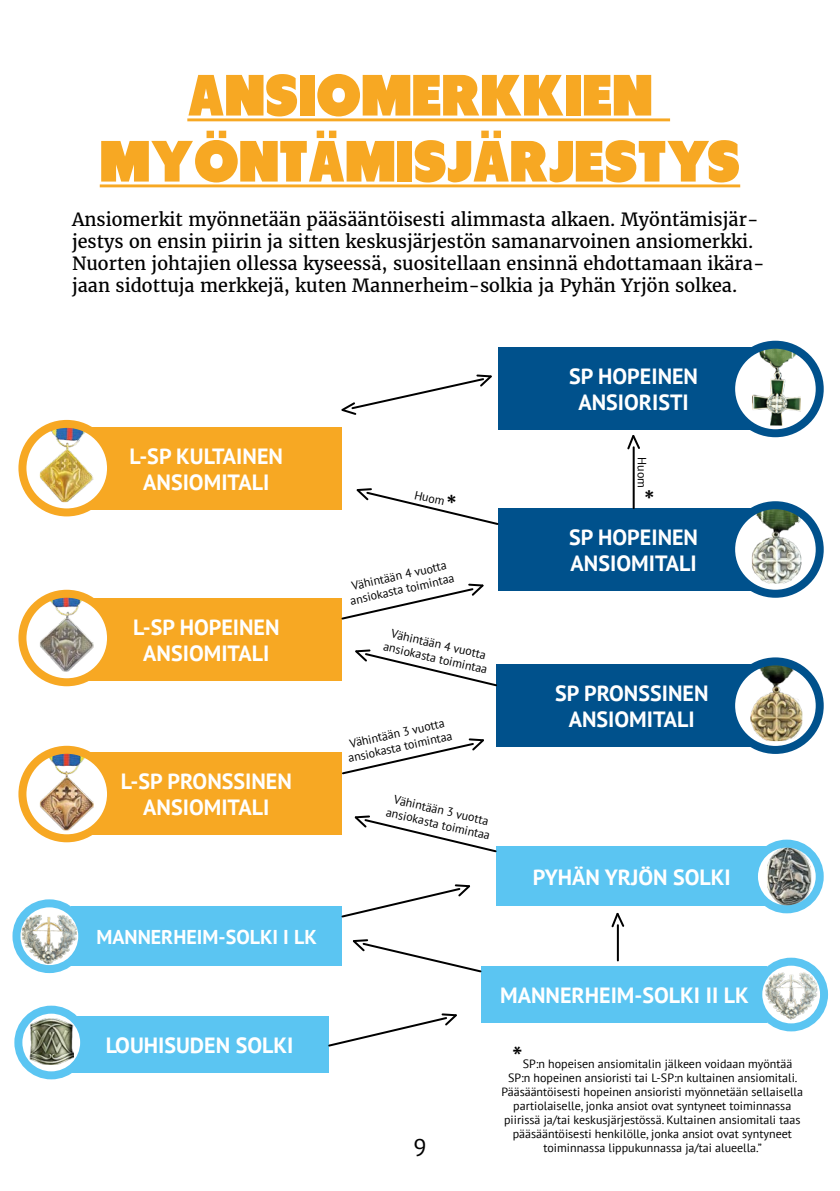
<style>
.page{position:relative;width:840px;height:1191px;background:#fff}
.page>*{position:absolute;margin:0;border:0;box-sizing:border-box;transform-origin:0 0}
.t1{font:58px/66px "Tondu Beta";color:#f7a823;text-align:center}
.t2{font:30px "PT Sans";color:#000}
.t3{font:24px "PT Sans";color:#000}
.t4{font:700 22px/26px "PT Sans";color:#fff;text-align:center}
.t5{font:700 20px "PT Sans";color:#fff}
.t6{font:18px/22px "Merriweather";color:#000}
.t7{font:12px/14px "PT Sans";color:#000;text-align:center}
</style>
<div class="page">
<hr style="left:187px;top:118px;width:482px;height:3px;background:#f7a823">
<hr style="left:100px;top:184px;width:639px;height:3px;background:#f7a823">
<div style="left:71px;top:1016px;width:257px;height:57px;background:#5bc5f2"></div>
<div style="left:481px;top:966px;width:285px;height:56px;background:#5bc5f2"></div>
<div style="left:71px;top:906px;width:270px;height:60px;background:#5bc5f2"></div>
<div style="left:496px;top:846px;width:270px;height:60px;background:#5bc5f2"></div>
<div style="left:71px;top:752px;width:270px;height:83px;background:#f7a823"></div>
<div style="left:496px;top:664px;width:270px;height:83px;background:#00518c"></div>
<div style="left:71px;top:598px;width:270px;height:83px;background:#f7a823"></div>
<div style="left:498px;top:508px;width:270px;height:83px;background:#00518c"></div>
<div style="left:71px;top:427px;width:270px;height:83px;background:#f7a823"></div>
<div style="left:498px;top:347px;width:270px;height:83px;background:#00518c"></div>
<svg style="left:328px;top:1013px;width:129px;height:35px"></svg>
<svg style="left:353px;top:939px;width:129px;height:34px"></svg>
<svg style="left:341px;top:884px;width:129px;height:35px"></svg>
<svg style="left:354px;top:815px;width:143px;height:38px"></svg>
<svg style="left:341px;top:738px;width:143px;height:37px"></svg>
<svg style="left:355px;top:649px;width:142px;height:38px"></svg>
<svg style="left:627px;top:435px;width:13px;height:16px"></svg>
<hr style="left:632px;top:447px;width:2px;height:61px;background:#000">
<svg style="left:341px;top:374px;width:151px;height:41px"></svg>
<svg style="left:341px;top:583px;width:143px;height:38px"></svg>
<svg style="left:611px;top:912px;width:14px;height:17px"></svg>
<hr style="left:616px;top:925px;width:2px;height:35px;background:#000">
<svg style="left:18px;top:1009px;width:66px;height:66px"></svg>
<img style="left:29px;top:1018px;width:44px;height:46px">
<div style="left:14px;top:1005px;width:74px;height:74px;border:8px solid #5bc5f2;border-radius:50%"></div>
<svg style="left:757px;top:961px;width:66px;height:66px"></svg>
<img style="left:764px;top:972px;width:52px;height:47px">
<div style="left:753px;top:957px;width:74px;height:74px;border:8px solid #5bc5f2;border-radius:50%"></div>
<svg style="left:16px;top:903px;width:66px;height:66px"></svg>
<img style="left:22px;top:914px;width:55px;height:50px">
<div style="left:12px;top:899px;width:74px;height:74px;border:8px solid #5bc5f2;border-radius:50%"></div>
<svg style="left:753px;top:843px;width:66px;height:66px"></svg>
<img style="left:766px;top:848px;width:44px;height:58px">
<div style="left:749px;top:839px;width:74px;height:74px;border:8px solid #5bc5f2;border-radius:50%"></div>
<svg style="left:22px;top:750px;width:89px;height:88px"></svg>
<img style="left:40px;top:750px;width:54px;height:80px">
<div style="left:18px;top:746px;width:97px;height:96px;border:8px solid #f7a823;border-radius:50%"></div>
<svg style="left:22px;top:594px;width:89px;height:88px"></svg>
<img style="left:40px;top:594px;width:54px;height:77px">
<div style="left:18px;top:590px;width:97px;height:96px;border:8px solid #f7a823;border-radius:50%"></div>
<svg style="left:22px;top:424px;width:89px;height:88px"></svg>
<img style="left:40px;top:424px;width:54px;height:78px">
<div style="left:18px;top:420px;width:97px;height:96px;border:8px solid #f7a823;border-radius:50%"></div>
<svg style="left:730px;top:661px;width:89px;height:89px"></svg>
<img style="left:748px;top:661px;width:53px;height:80px">
<div style="left:726px;top:657px;width:97px;height:97px;border:8px solid #00518c;border-radius:50%"></div>
<svg style="left:730px;top:505px;width:89px;height:89px;fill:#fff"></svg>
<img style="left:751px;top:505px;width:54px;height:78px">
<div style="left:726px;top:501px;width:97px;height:97px;border:8px solid #00518c;border-radius:50%"></div>
<svg style="left:730px;top:345px;width:89px;height:88px;fill:#fff"></svg>
<img style="left:751px;top:345px;width:49px;height:80px">
<div style="left:726px;top:341px;width:97px;height:96px;border:8px solid #00518c;border-radius:50%"></div>
<svg style="left:356px;top:488px;width:143px;height:37px"></svg>
<h1 class="t1" style="left:100px;top:61px;width:641px">ANSIOMERKKIEN<br>MYÖNTÄMISJÄRJESTYS</h1>
<p class="t6" style="left:72px;top:209px;width:693px">Ansiomerkit myönnetään pääsääntöisesti alimmasta alkaen. Myöntämisjär&shy;jestys on ensin piirin ja sitten keskusjärjestön samanarvoinen ansiomerkki.<br>Nuorten johtajien ollessa kyseessä, suositellaan ensinnä ehdottamaan ikära&shy;jaan sidottuja merkkejä, kuten Mannerheim-solkia ja Pyhän Yrjön solkea.</p>
<h3 class="t4" style="left:129px;top:443px;width:155px">L-SP KULTAINEN<br>ANSIOMITALI</h3>
<h3 class="t4" style="left:133px;top:614px;width:148px">L-SP HOPEINEN<br>ANSIOMITALI</h3>
<h3 class="t4" style="left:121px;top:768px;width:172px">L-SP PRONSSINEN<br>ANSIOMITALI</h3>
<h3 class="t5" style="left:96px;top:923px;width:222px">MANNERHEIM-SOLKI I LK</h3>
<h3 class="t4" style="left:106px;top:1032px;width:189px">LOUHISUDEN SOLKI</h3>
<p class="t7" style="left:416px;top:487px;width:32px;rotate:13deg">Huom</p>
<p class="t7" style="left:345px;top:579px;width:108px;rotate:-12deg">Vähintään 4 vuotta ansiokasta toimintaa</p>
<p class="t7" style="left:388px;top:625px;width:108px;rotate:13deg">Vähintään 4 vuotta ansiokasta toimintaa</p>
<p class="t7" style="left:343px;top:737px;width:108px;rotate:-12deg">Vähintään 3 vuotta ansiokasta toimintaa</p>
<p class="t7" style="left:391px;top:791px;width:108px;rotate:13deg">Vähintään 3 vuotta ansiokasta toimintaa</p>
<h3 class="t4" style="left:569px;top:363px;width:130px">SP HOPEINEN<br>ANSIORISTI</h3>
<p class="t7" style="left:649px;top:457px;width:32px;rotate:90deg">Huom</p>
<h2 class="t2" style="left:661px;top:489px;width:12px;rotate:90deg">*</h2>
<h3 class="t4" style="left:569px;top:524px;width:130px;text-align:left">SP HOPEINEN<br>ANSIOMITALI</h3>
<h3 class="t4" style="left:554px;top:680px;width:155px">SP PRONSSINEN<br>ANSIOMITALI</h3>
<h3 class="t4" style="left:532px;top:864px;width:199px">PYHÄN YRJÖN SOLKI</h3>
<h3 class="t3" style="left:413px;top:1132px;width:15px">9</h3>
<h3 class="t4" style="left:500px;top:981px;width:250px">MANNERHEIM-SOLKI II LK</h3>
<h2 class="t2" style="left:512px;top:1038px;width:12px">*</h2>
<p class="t7" style="left:522px;top:1056px;width:271px">SP:n hopeisen ansiomitalin jälkeen voidaan myöntää</p>
<p class="t7" style="left:507px;top:1070px;width:291px">SP:n hopeinen ansioristi tai L-SP:n kultainen ansiomitali.</p>
<p class="t7" style="left:501px;top:1084px;width:303px">Pääsääntöisesti hopeinen ansioristi myönnetään sellaisella</p>
<p class="t7" style="left:513px;top:1098px;width:279px">partiolaiselle, jonka ansiot ovat syntyneet toiminnassa</p>
<p class="t7" style="left:504px;top:1112px;width:297px">piirissä ja/tai keskusjärjestössä. Kultainen ansiomitali taas</p>
<p class="t7" style="left:512px;top:1126px;width:280px">pääsääntöisesti henkilölle, jonka ansiot ovat syntyneet</p>
<p class="t7" style="left:543px;top:1140px;width:220px">toiminnassa lippukunnassa ja/tai alueella.”</p>
</div>
